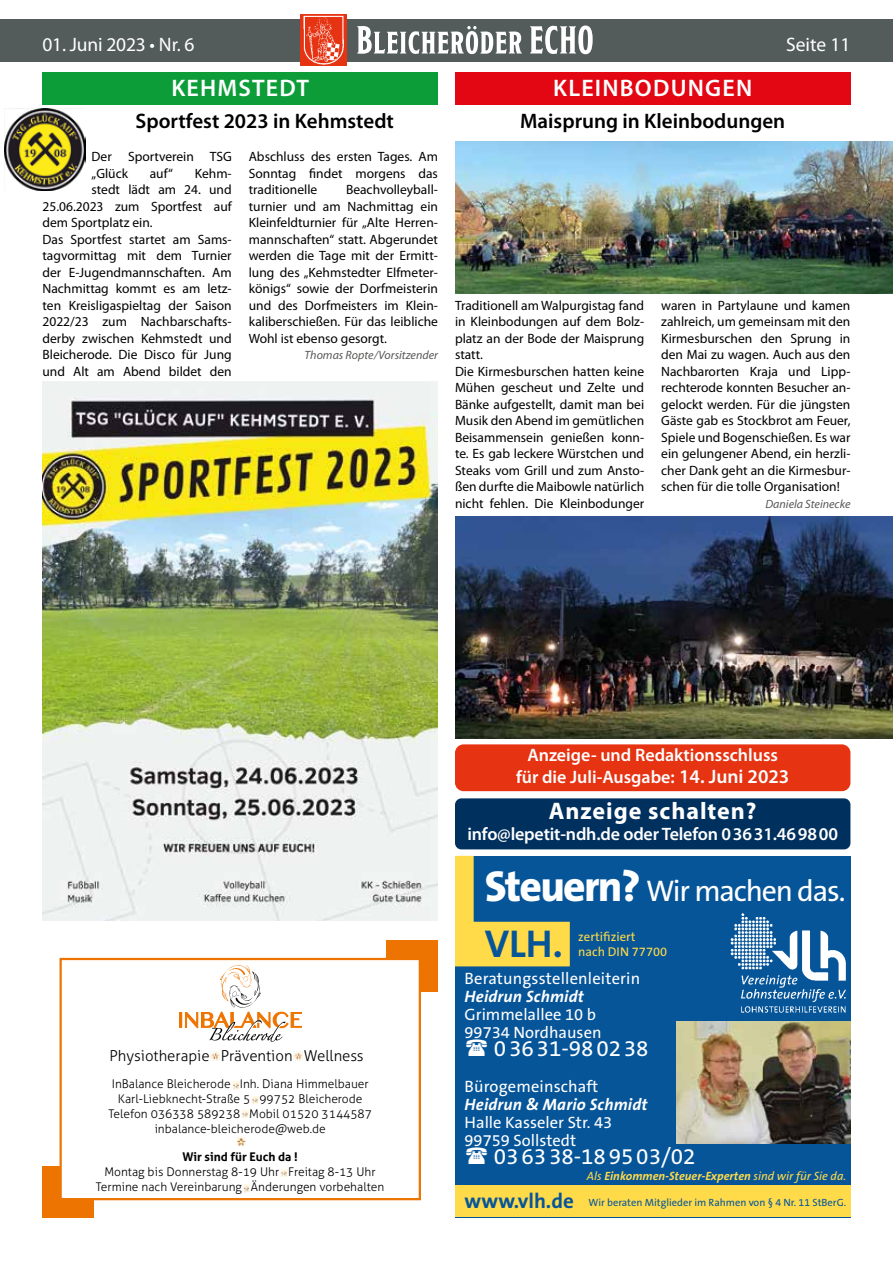
<style>
.page{position:relative;width:893px;height:1263px;background:#fff}
.page>*{position:absolute;margin:0;border:0;box-sizing:border-box;transform-origin:0 0}
.t1{font:700 39px "The Sans B7";color:#075599}
.t2{font:30px "The Sans B5 Plain";letter-spacing:-.04em;color:#fff}
.t3{font:600 24px "Myriad Pro";letter-spacing:.05em;color:#fff}
.t4{font:700 24px "Myriad Pro";letter-spacing:.04em;color:#fff}
.t5{font:22.5px "The Sans B5 Plain";color:#fff}
.t6{font:600 21px "Myriad Pro";color:#000}
.t7{font:19.5px "Myriad Pro";letter-spacing:-.01em;color:#fff}
.t8{font:600 18px/22.5px "Myriad Pro";color:#fff;text-align:center}
.t9{font:16.5px/18px "The Sans B5 Plain";color:#fff}
.t10{font:italic 700 16.5px "The Sans B7";letter-spacing:.01em;color:#fff}
.t11{font:300 15px "Aller";color:#000}
.t12{font:13.5px/16.5px "Myriad Pro";color:#000;text-align:justify}
.t13{font:12.75px/15.3px "The Sans B5 Plain";color:#ffdb4a}
.t14{font:300 12px/15px "Aller";color:#000;text-align:center}
.t15{font:italic 700 12px "The Sans B7";color:#ffdb4a}
.t16{font:italic 12px "Myriad Pro";color:#575756}
.t17{font:700 12px "Aller";color:#000}
.t18{font:10.5px "The Sans B5 Plain";color:#075599}
.t19{font:300 6.75px "Aller";color:#000}
.s1{color:#ee7402}
.s2{font-size:19.5px}
.s3{font-family:"The Sans B8";font-weight:800;font-size:43.5px}
.s4{font-family:"The Sans B7";font-weight:700;font-size:21px}
.s5{font-family:"The Sans B5 Plain";font-weight:400}
</style>
<div class="page">
<div style="left:0;top:19px;width:893px;height:43px;background:#535c5b"></div>
<img style="left:300px;top:15px;width:47px;height:50px">
<svg style="left:357px;top:26px;width:236px;height:28px"></svg>
<div style="left:43px;top:72px;width:395px;height:33px;background:#0c9d39"></div>
<img style="left:4px;top:108px;width:82px;height:82px">
<img style="left:43px;top:381px;width:395px;height:539px">
<div style="left:387px;top:941px;width:51px;height:51px;background:#ee7402"></div>
<div style="left:43px;top:1166px;width:51px;height:51px;background:#ee7402"></div>
<div style="left:61px;top:959px;width:359px;height:240px;background:#fff"></div>
<div style="left:60px;top:958px;width:361px;height:242px;border:2px solid #ee7402"></div>
<svg style="left:179px;top:965px;width:124px;height:95px"></svg>
<svg style="left:280px;top:1169px;width:7px;height:8px"></svg>
<svg style="left:243px;top:1185px;width:7px;height:7px"></svg>
<svg style="left:237px;top:1137px;width:9px;height:8px"></svg>
<svg style="left:232px;top:1082px;width:7px;height:7px"></svg>
<svg style="left:251px;top:1096px;width:7px;height:8px"></svg>
<svg style="left:241px;top:1110px;width:7px;height:7px"></svg>
<div style="left:455px;top:72px;width:395px;height:33px;background:#e30613"></div>
<img style="left:455px;top:141px;width:438px;height:152px">
<img style="left:455px;top:516px;width:438px;height:223px">
<div style="left:455px;top:856px;width:395px;height:361px;background:#075599"></div>
<div style="left:455px;top:1185px;width:395px;height:32px;background:#ffdb4a"></div>
<img style="left:730px;top:913px;width:116px;height:100px">
<img style="left:676px;top:1022px;width:174px;height:121px">
<svg style="left:455px;top:856px;width:115px;height:110px"></svg>
<div style="left:455px;top:744px;width:395px;height:47px;background:#e63312;border-radius:9px"></div>
<div style="left:455px;top:798px;width:395px;height:51px;background:#00305d;border-radius:6px"></div>
<h3 class="t7" style="left:43px;top:32px;width:154px">01. Juni 2023 • Nr. 6</h3>
<h3 class="t7" style="left:786px;top:32px;width:66px">Seite 11</h3>
<h3 class="t3" style="left:171px;top:73px;width:139px">KEHMSTEDT</h3>
<h3 class="t3" style="left:553px;top:73px;width:201px">KLEINBODUNGEN</h3>
<h3 class="t6" style="left:136px;top:108px;width:260px">Sportfest 2023 in Kehmstedt</h3>
<h3 class="t6" style="left:520px;top:108px;width:267px">Maisprung in Kleinbodungen</h3>
<p class="t12" style="left:92px;top:148px;width:142px">Der Sportverein TSG „Glück</p>
<p class="t12" style="left:150px;top:165px;width:25px">auf“</p>
<p class="t12" style="left:195px;top:165px;width:38px">Kehm-</p>
<p class="t12" style="left:92px;top:181px;width:142px">stedt lädt am 24. und</p>
<p class="t12" style="left:43px;top:198px;width:191px">25.06.2023 zum Sportfest auf</p>
<p class="t12" style="left:43px;top:214px;width:112px">dem Sportplatz ein.</p>
<p class="t12" style="left:43px;top:231px;width:191px">Das Sportfest startet am Sams-</p>
<p class="t12" style="left:43px;top:247px;width:191px">tagvormittag mit dem Turnier</p>
<p class="t12" style="left:43px;top:264px;width:191px">der E-Jugendmannschaften. Am</p>
<p class="t12" style="left:43px;top:280px;width:191px">Nachmittag kommt es am letz-</p>
<p class="t12" style="left:43px;top:297px;width:191px">ten Kreisligaspieltag der Saison</p>
<p class="t12" style="left:43px;top:313px;width:191px">2022/23 zum Nachbarschafts-</p>
<p class="t12" style="left:43px;top:330px;width:191px">derby zwischen Kehmstedt und</p>
<p class="t12" style="left:43px;top:346px;width:191px">Bleicherode. Die Disco für Jung</p>
<p class="t12" style="left:43px;top:363px;width:191px">und Alt am Abend bildet den</p>
<p class="t12" style="left:249px;top:148px;width:191px">Abschluss des ersten Tages. Am Sonntag findet morgens das traditionelle</p>
<p class="t12" style="left:249px;top:181px;width:191px;text-indent:97px">Beachvolleyball&shy;turnier und am Nachmittag ein Kleinfeldturnier für „Alte Herren&shy;mannschaften“ statt. Abgerundet werden die Tage mit der Ermitt&shy;lung des „Kehmstedter Elfmeter&shy;königs“ sowie der Dorfmeisterin und des Dorfmeisters im Klein&shy;kaliberschießen. Für das leibliche Wohl ist ebenso gesorgt.</p>
<p class="t16" style="left:305px;top:348px;width:135px">Thomas Ropte/Vorsitzender</p>
<p class="t12" style="left:455px;top:297px;width:191px;text-align:left">Traditionell am Walpurgistag fand in Kleinbodungen auf dem Bolz&shy;platz an der Bode der Maisprung statt.<br>Die Kirmesburschen hatten keine<br>Mühen gescheut und Zelte und<br>Bänke aufgestellt, damit man bei<br>Musik den Abend im gemütlichen<br>Beisammensein genießen konn&shy;te. Es gab leckere Würstchen und<br>Steaks vom Grill und zum Ansto&shy;ßen durfte die Maibowle natürlich nicht fehlen. Die Kleinbodunger</p>
<p class="t12" style="left:661px;top:297px;width:191px">waren in Partylaune und kamen zahlreich, um gemeinsam mit den Kirmesburschen den Sprung in den Mai zu wagen. Auch aus den Nachbarorten Kraja und Lipp&shy;rechterode konnten Besucher an&shy;gelockt werden. Für die jüngsten Gäste gab es Stockbrot am Feuer, Spiele und Bogenschießen. Es war ein gelungener Abend, ein herzli&shy;cher Dank geht an die Kirmesbur&shy;schen für die tolle Organisation!</p>
<p class="t16" style="left:765px;top:496px;width:87px">Daniela Steinecke</p>
<p class="t11" style="left:110px;top:1046px;width:256px">Physiotherapie Prävention Wellness</p>
<p class="t14" style="left:108px;top:1076px;width:265px">InBalance Bleicherode Inh. Diana Himmelbauer Karl-Liebknecht-Straße 5 99752 Bleicherode Telefon 036338 589238 Mobil 01520 3144587 inbalance-bleicherode@web.de</p>
<p class="t19" style="left:151px;top:1055px;width:180px">Physiotherapie <span class="s1">*</span> Prävention <span class="s1">*</span> Gesundheitszirkel <span class="s1">*</span> Wellness</p>
<p class="t17" style="left:182px;top:1149px;width:117px">Wir sind für Euch da !</p>
<p class="t14" style="left:96px;top:1164px;width:290px">Montag bis Donnerstag 8-19 Uhr Freitag 8-13 Uhr<br>Termine nach Vereinbarung Änderungen vorbehalten</p>
<h3 class="t8" style="left:516px;top:743px;width:275px">Anzeige- und Redaktionsschluss für die Juli-Ausgabe: <span class="s2">14. Juni 2023</span></h3>
<h3 class="t4" style="left:549px;top:796px;width:209px">Anzeige schalten?</h3>
<h3 class="t8" style="left:467px;top:823px;width:372px">info@lepetit-ndh.de oder Telefon 03631.469800</h3>
<h2 class="t2" style="left:485px;top:876px;width:362px"><span class="s3">Steuern?</span> Wir machen das.</h2>
<h1 class="t1" style="left:485px;top:923px;width:80px">VLH.</h1>
<p class="t13" style="left:578px;top:930px;width:90px">zertifiziert<br>nach DIN 77700</p>
<p class="t9" style="left:465px;top:970px;width:177px">Beratungsstellenleiterin</p>
<p class="t10" style="left:465px;top:988px;width:121px">Heidrun Schmidt</p>
<p class="t9" style="left:465px;top:1006px;width:138px">Grimmelallee 10 b<br>99734 Nordhausen</p>
<h3 class="t5" style="left:494px;top:1037px;width:156px">03631-980238</h3>
<p class="t9" style="left:465px;top:1078px;width:135px">Bürogemeinschaft</p>
<p class="t10" style="left:465px;top:1096px;width:185px">Heidrun &amp; Mario Schmidt</p>
<p class="t9" style="left:465px;top:1114px;width:149px">Halle Kasseler Str. 43<br>99759 Sollstedt</p>
<h3 class="t5" style="left:494px;top:1145px;width:203px">036338-189503/02</h3>
<p class="t18" style="left:465px;top:1197px;width:383px"><span class="s4">www.vlh.de</span> Wir beraten Mitglieder im Rahmen von § 4 Nr. 11 StBerG.</p>
<p class="t15" style="left:587px;top:1169px;width:261px"><span class="s5">Als</span> Einkommen-Steuer-Experten <span class="s5">sind wir für Sie da.</span></p>
</div>
